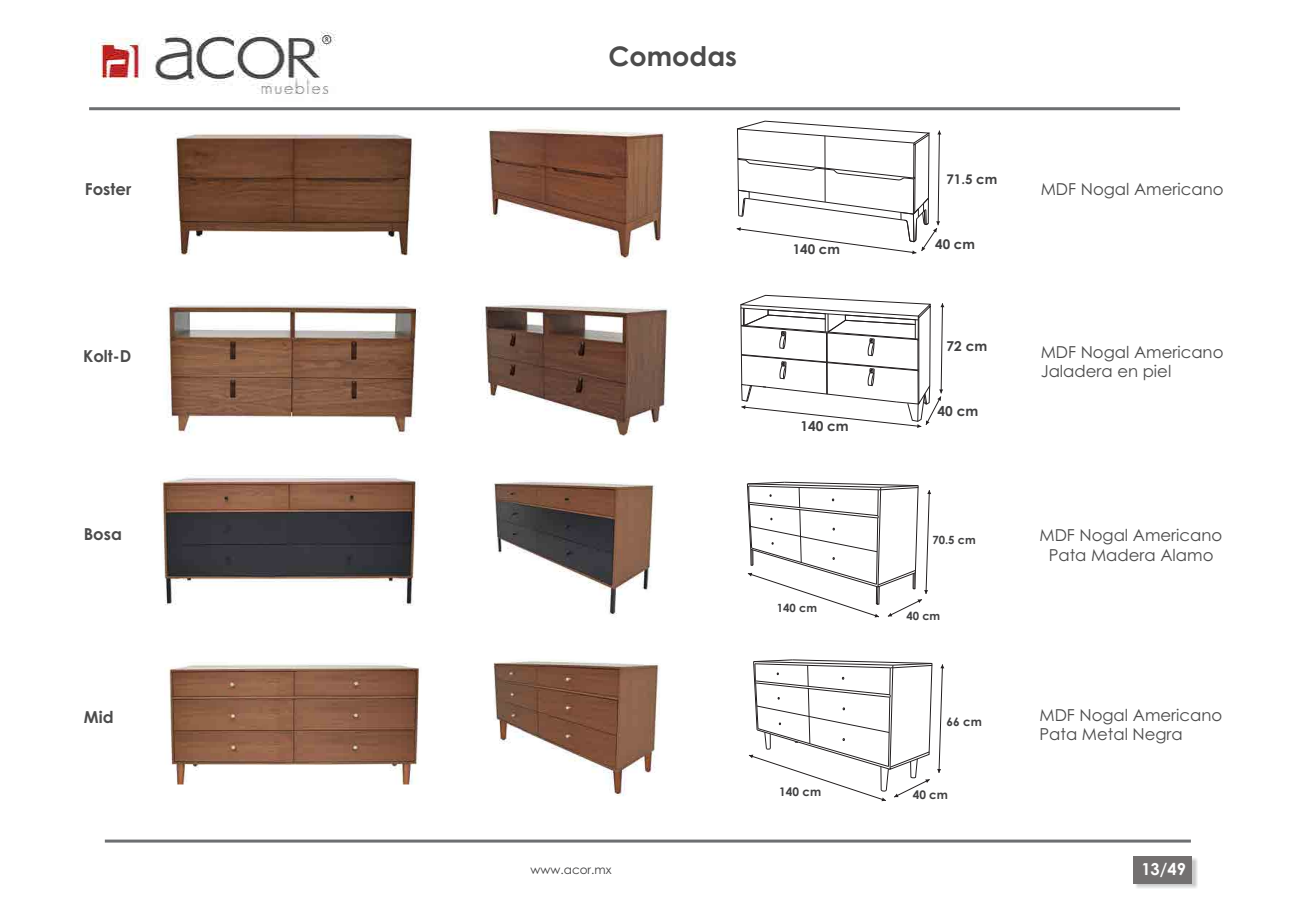
<style>
.page{position:relative;width:1290px;height:920px;background:#fff}
.page>*{position:absolute;margin:0;border:0;box-sizing:border-box;transform-origin:0 0}
.t1{font:700 27px "Century Gothic";color:#4c4c4c}
.t2{font:16.5px/19.6px "Century Gothic";color:#4c4c4c}
.t3{font:700 16.5px "Century Gothic";color:#4c4c4c}
.t4{font:700 16.5px "Century Gothic";color:#fff}
.t5{font:700 13.65px "Century Gothic";color:#404041}
.t6{font:700 13.35px "Century Gothic";color:#404041}
.t7{font:12px "Century Gothic";color:#404041}
.t8{font:700 11.85px "Century Gothic";color:#404041}
.t9{font:700 11.4px "Century Gothic";color:#404041}
</style>
<div class="page">
<img style="left:167px;top:663px;width:252px;height:121px">
<img style="left:160px;top:475px;width:258px;height:131px">
<img style="left:493px;top:660px;width:167px;height:136px">
<img style="left:494px;top:481px;width:161px;height:135px">
<img style="left:482px;top:305px;width:189px;height:131px">
<img style="left:168px;top:303px;width:252px;height:132px">
<img style="left:91px;top:30px;width:255px;height:81px">
<img style="left:1136px;top:858px;width:61px;height:30px">
<div style="left:1133px;top:856px;width:58px;height:28px;background:#737070"></div>
<hr style="left:89px;top:107px;width:1091px;height:3px;background:#6d6f71">
<hr style="left:105px;top:840px;width:1086px;height:3px;background:#6d6f71">
<img style="left:174px;top:133px;width:240px;height:123px">
<img style="left:489px;top:127px;width:175px;height:132px">
<svg style="left:736px;top:121px;width:205px;height:133px"></svg>
<svg style="left:740px;top:295px;width:204px;height:133px"></svg>
<svg style="left:748px;top:659px;width:196px;height:142px"></svg>
<svg style="left:747px;top:482px;width:184px;height:135px"></svg>
<h1 class="t1" style="left:608px;top:46px;width:130px">Comodas</h1>
<p class="t6" style="left:946px;top:174px;width:52px">71.5 cm</p>
<p class="t3" style="left:85px;top:183px;width:48px">Foster</p>
<p class="t2" style="left:1041px;top:180px;width:184px">MDF Nogal Americano</p>
<p class="t6" style="left:793px;top:244px;width:49px">140 cm</p>
<p class="t6" style="left:935px;top:239px;width:41px">40 cm</p>
<p class="t3" style="left:83px;top:349px;width:50px">Kolt-D</p>
<p class="t5" style="left:946px;top:341px;width:42px">72 cm</p>
<p class="t2" style="left:1041px;top:343px;width:184px">MDF Nogal Americano<br>Jaladera en piel</p>
<p class="t5" style="left:937px;top:406px;width:42px">40 cm</p>
<p class="t5" style="left:800px;top:421px;width:50px">140 cm</p>
<p class="t3" style="left:84px;top:528px;width:40px">Bosa</p>
<p class="t9" style="left:932px;top:535px;width:45px">70.5 cm</p>
<p class="t2" style="left:1039px;top:527px;width:184px;text-align:center">MDF Nogal Americano<br>Pata Madera Alamo</p>
<p class="t9" style="left:777px;top:603px;width:42px">140 cm</p>
<p class="t9" style="left:906px;top:612px;width:35px">40 cm</p>
<p class="t3" style="left:84px;top:711px;width:31px">Mid</p>
<p class="t8" style="left:946px;top:717px;width:37px">66 cm</p>
<p class="t2" style="left:1039px;top:706px;width:184px">MDF Nogal Americano<br>Pata Metal Negra</p>
<p class="t8" style="left:779px;top:787px;width:43px">140 cm</p>
<p class="t8" style="left:913px;top:790px;width:37px">40 cm</p>
<p class="t7" style="left:530px;top:865px;width:83px">www.acor.mx</p>
<p class="t4" style="left:1141px;top:862px;width:46px">13/49</p>
</div>
